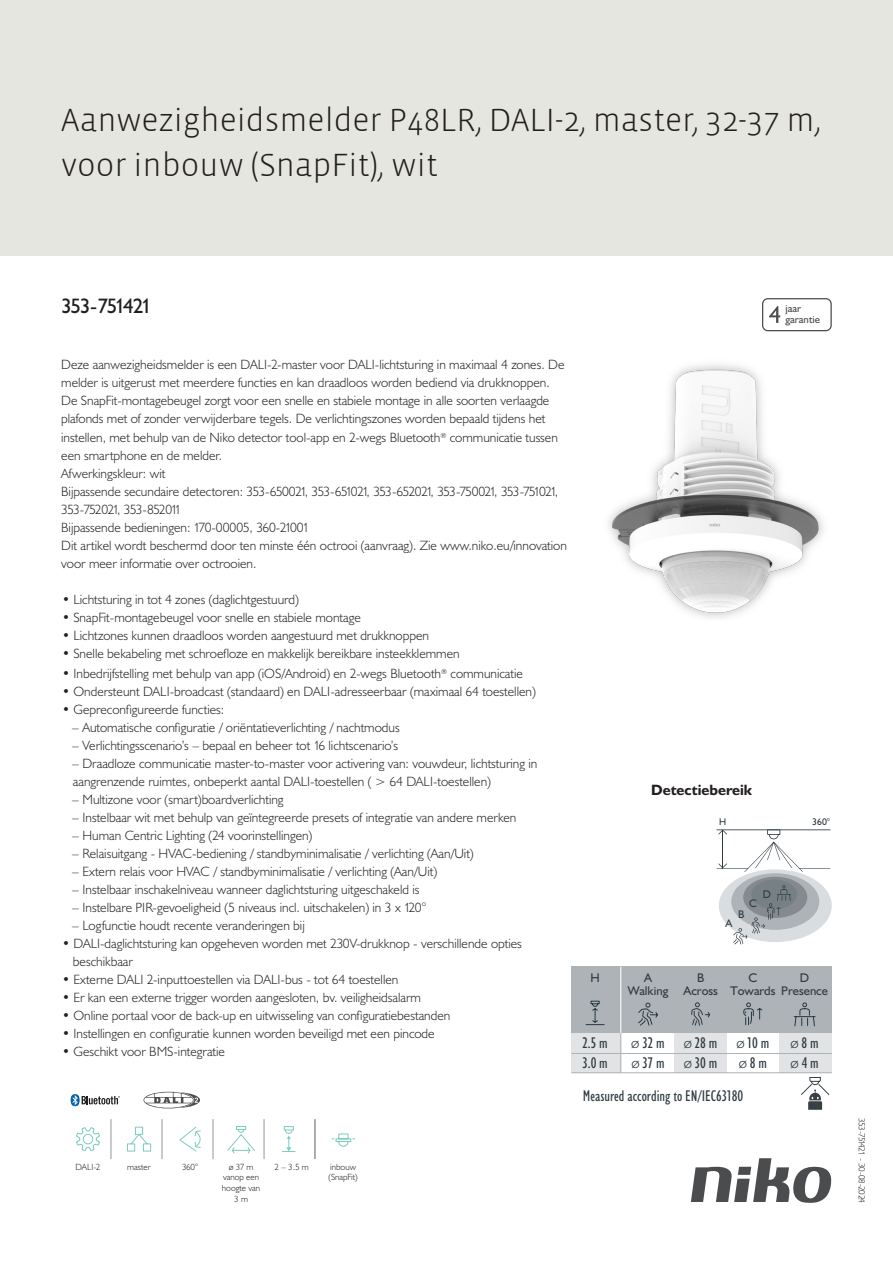
<style>
.page{position:relative;width:893px;height:1263px;background:#fff}
.page>*{position:absolute;margin:0;border:0;box-sizing:border-box;transform-origin:0 0}
.Title_datasheets{font:300 33px/45px "Vista Sans";color:#231f20}
.Article_number{font:21px "Humanist 521 BT";letter-spacing:-.07em;color:#231f20}
.t1{font:condensed 15.6px/20.7px "Humanist 521 BT";color:#2f3b41}
.Titles_parts{font:700 15px "Humanist 521 BT";color:#231f20}
.USP_bullets{font:300 13.5px/18px "Humanist 521 BT";color:#231f20}
.USPs{font:300 13.5px/18px "Humanist 521 BT";color:#231f20}
.t2{font:12.6px/13.6px "Humanist 521 BT";color:#2f3b41;text-align:center}
.t3{font:11.1px "Humanist 521 BT";color:#2f3b41}
.t4{font:10.8px/10.8px "Humanist 521 BT";color:#4b4c4d}
.t5{font:9.75px "Humanist 521 BT";color:#2f3b41}
.icontext{font:300 9px/10.8px "Humanist 521 BT";color:#231f20;text-align:center}
.Revision{font:300 9px "Humanist 521 BT";letter-spacing:-.065em;color:#231f20}
.s1{font-weight:300;font-stretch:normal}
</style>
<div class="page">
<svg style="left:691px;top:1158px;width:141px;height:45px"></svg>
<div style="left:0;top:0;width:893px;height:255px;background:#e6e6e0"></div>
<img style="left:608px;top:364px;width:215px;height:254px">
<svg style="left:76px;top:1127px;width:24px;height:24px"></svg>
<svg style="left:127px;top:1126px;width:25px;height:26px"></svg>
<svg style="left:179px;top:1126px;width:22px;height:26px"></svg>
<svg style="left:227px;top:1126px;width:28px;height:28px"></svg>
<svg style="left:331px;top:1133px;width:25px;height:14px"></svg>
<svg style="left:282px;top:1126px;width:14px;height:26px"></svg>
<hr style="left:314px;top:1119px;width:1px;height:40px;background:#939598">
<hr style="left:111px;top:1119px;width:1px;height:40px;background:#939598">
<hr style="left:162px;top:1119px;width:1px;height:40px;background:#939598">
<hr style="left:213px;top:1119px;width:1px;height:40px;background:#939598">
<hr style="left:264px;top:1119px;width:1px;height:40px;background:#939598">
<hr style="left:315px;top:1119px;width:1px;height:40px;background:#939598">
<svg style="left:71px;top:1094px;width:49px;height:12px"></svg>
<svg style="left:144px;top:1092px;width:56px;height:16px"></svg>
<svg style="left:762px;top:298px;width:70px;height:33px"></svg>
<div style="left:719px;top:869px;width:113px;height:73px;background:#dadddf;border-radius:50%"></div>
<div style="left:731px;top:873px;width:88px;height:57px;background:#adb3b7;border-radius:50%"></div>
<div style="left:743px;top:877px;width:64px;height:41px;background:#848a90;border-radius:50%"></div>
<div style="left:751px;top:880px;width:46px;height:29px;background:#778085;border-radius:50%"></div>
<hr style="left:716px;top:829px;width:115px;height:1px;background:#2f3b41">
<svg style="left:717px;top:829px;width:113px;height:43px"></svg>
<svg style="left:733px;top:885px;width:58px;height:59px"></svg>
<div style="left:571px;top:1033px;width:50px;height:40px;background:#e1e3e4"></div>
<div style="left:674px;top:1033px;width:53px;height:39px;background:#e1e3e4"></div>
<div style="left:779px;top:1033px;width:53px;height:39px;background:#e1e3e4"></div>
<hr style="left:571px;top:1053px;width:261px;height:1px;background:#adb3b7">
<hr style="left:571px;top:1072px;width:261px;height:1px;background:#adb3b7">
<div style="left:571px;top:966px;width:261px;height:67px;background:#adb3b7"></div>
<svg style="left:638px;top:1002px;width:20px;height:24px"></svg>
<svg style="left:743px;top:1002px;width:20px;height:24px"></svg>
<svg style="left:585px;top:1000px;width:20px;height:25px"></svg>
<hr style="left:620px;top:1030px;width:1px;height:42px;background:#adb3b7">
<svg style="left:793px;top:1002px;width:23px;height:25px"></svg>
<svg style="left:691px;top:1002px;width:19px;height:24px"></svg>
<hr style="left:620px;top:966px;width:1px;height:67px;background:#fff">
<svg style="left:801px;top:1077px;width:29px;height:33px"></svg>
<p class="Title_datasheets" style="left:61px;top:98px;width:761px">Aanwezigheidsmelder P48LR, DALI-2, master, 32-37 m, voor inbouw (SnapFit), wit</p>
<p class="Article_number" style="left:61px;top:293px;width:92px">353-751421</p>
<p class="t4" style="left:785px;top:303px;width:36px">jaar garantie</p>
<p class="USPs" style="left:61px;top:355px;width:505px">Deze aanwezigheidsmelder is een DALI-2-master voor DALI-lichtsturing in maximaal 4 zones. De melder is uitgerust met meerdere functies en kan draadloos worden bediend via drukknoppen.<br>De SnapFit-montagebeugel zorgt voor een snelle en stabiele montage in alle soorten verlaagde plafonds met of zonder verwijderbare tegels. De verlichtingszones worden bepaald tijdens het</p>
<p class="USPs" style="left:61px;top:428px;width:507px">instellen, met behulp van de Niko detector tool-app en 2-wegs Bluetooth<sup>®</sup> communicatie tussen een smartphone en de melder.<br>Afwerkingskleur: wit<br>Bijpassende secundaire detectoren: 353-650021, 353-651021, 353-652021, 353-750021, 353-751021, 353-752021, 353-852011<br>Bijpassende bedieningen: 170-00005, 360-21001<br>Dit artikel wordt beschermd door ten minste één octrooi (aanvraag). Zie www.niko.eu/innovation voor meer informatie over octrooien.</p>
<p class="USP_bullets" style="left:62px;top:590px;width:238px">• Lichtsturing in tot 4 zones (daglichtgestuurd)</p>
<p class="USP_bullets" style="left:62px;top:608px;width:300px">• SnapFit-montagebeugel voor snelle en stabiele montage</p>
<p class="USP_bullets" style="left:62px;top:626px;width:368px">• Lichtzones kunnen draadloos worden aangestuurd met drukknoppen</p>
<p class="USP_bullets" style="left:62px;top:644px;width:399px">• Snelle bekabeling met schroefloze en makkelijk bereikbare insteekklemmen</p>
<p class="USP_bullets" style="left:62px;top:664px;width:462px">• Inbedrijfstelling met behulp van app (iOS/Android) en 2-wegs Bluetooth<sup>®</sup> communicatie</p>
<p class="USP_bullets" style="left:62px;top:682px;width:475px">• Ondersteunt DALI-broadcast (standaard) en DALI-adresseerbaar (maximaal 64 toestellen)</p>
<p class="USP_bullets" style="left:62px;top:700px;width:164px">• Gepreconfigureerde functies:</p>
<p class="USP_bullets" style="left:72px;top:718px;width:329px">– Automatische configuratie / oriëntatieverlichting / nachtmodus</p>
<p class="USP_bullets" style="left:72px;top:736px;width:327px">– Verlichtingsscenario’s – bepaal en beheer tot 16 lichtscenario’s</p>
<p class="USP_bullets" style="left:72px;top:754px;width:467px">– Draadloze communicatie master-to-master voor activering van: vouwdeur, lichtsturing in aangrenzende ruimtes, onbeperkt aantal DALI-toestellen ( &gt; 64 DALI-toestellen)</p>
<p class="USP_bullets" style="left:72px;top:790px;width:213px">– Multizone voor (smart)boardverlichting</p>
<p class="USP_bullets" style="left:72px;top:808px;width:446px">– Instelbaar wit met behulp van geïntegreerde presets of integratie van andere merken</p>
<p class="USP_bullets" style="left:72px;top:826px;width:242px">– Human Centric Lighting (24 voorinstellingen)</p>
<p class="USP_bullets" style="left:72px;top:844px;width:403px">– Relaisuitgang - HVAC-bediening / standbyminimalisatie / verlichting (Aan/Uit)</p>
<p class="USP_bullets" style="left:72px;top:862px;width:366px">– Extern relais voor HVAC / standbyminimalisatie / verlichting (Aan/Uit)</p>
<p class="USP_bullets" style="left:72px;top:880px;width:349px">– Instelbaar inschakelniveau wanneer daglichtsturing uitgeschakeld is</p>
<p class="USP_bullets" style="left:72px;top:898px;width:355px">– Instelbare PIR-gevoeligheid (5 niveaus incl. uitschakelen) in 3 x 120°</p>
<p class="USP_bullets" style="left:72px;top:916px;width:234px">– Logfunctie houdt recente veranderingen bij</p>
<p class="USP_bullets" style="left:73px;top:934px;width:450px;text-indent:-11px">• DALI-daglichtsturing kan opgeheven worden met 230V-drukknop - verschillende opties beschikbaar</p>
<p class="USP_bullets" style="left:62px;top:970px;width:338px">• Externe DALI 2-inputtoestellen via DALI-bus - tot 64 toestellen</p>
<p class="USP_bullets" style="left:62px;top:988px;width:360px">• Er kan een externe trigger worden aangesloten, bv. veiligheidsalarm</p>
<p class="USP_bullets" style="left:62px;top:1006px;width:390px">• Online portaal voor de back-up en uitwisseling van configuratiebestanden</p>
<p class="USP_bullets" style="left:62px;top:1024px;width:374px">• Instellingen en configuratie kunnen worden beveiligd met een pincode</p>
<p class="USP_bullets" style="left:62px;top:1042px;width:164px">• Geschikt voor BMS-integratie</p>
<p class="Titles_parts" style="left:651px;top:781px;width:103px">Detectiebereik</p>
<p class="t5" style="left:719px;top:816px;width:9px">H</p>
<p class="t3" style="left:763px;top:887px;width:10px">D</p>
<p class="t3" style="left:749px;top:896px;width:9px">C</p>
<p class="t3" style="left:738px;top:907px;width:8px">B</p>
<p class="t3" style="left:726px;top:917px;width:8px">A</p>
<p class="t5" style="left:812px;top:816px;width:19px">360°</p>
<p class="t2" style="left:730px;top:970px;width:47px">C<br>Towards</p>
<p class="t2" style="left:590px;top:970px;width:11px">H</p>
<p class="t2" style="left:781px;top:970px;width:48px">D<br>Presence</p>
<p class="t2" style="left:628px;top:970px;width:42px">A<br>Walking</p>
<p class="t1" style="left:631px;top:1032px;width:88px"><span class="s1">ø</span> 32 m<br><span class="s1">ø</span> 37 m <span class="s1">ø</span> 30 m</p>
<p class="t2" style="left:683px;top:970px;width:36px">B<br>Across</p>
<p class="t1" style="left:582px;top:1032px;width:27px">2.5 m<br>3.0 m</p>
<p class="t1" style="left:684px;top:1032px;width:87px"><span class="s1">ø</span> 28 m <span class="s1">ø</span> 10 m</p>
<p class="t1" style="left:790px;top:1032px;width:30px"><span class="s1">ø</span> 8 m</p>
<p class="t1" style="left:739px;top:1053px;width:30px"><span class="s1">ø</span> 8 m</p>
<p class="t1" style="left:790px;top:1053px;width:30px"><span class="s1">ø</span> 4 m</p>
<p class="t1" style="left:583px;top:1086px;width:162px">Measured according to EN/IEC63180</p>
<p class="icontext" style="left:76px;top:1161px;width:26px">DALI-2</p>
<p class="icontext" style="left:127px;top:1161px;width:25px">master</p>
<p class="icontext" style="left:182px;top:1161px;width:17px">360°</p>
<p class="icontext" style="left:222px;top:1161px;width:40px">ø 37 m vanop een hoogte van<br>3 m</p>
<p class="icontext" style="left:328px;top:1161px;width:31px;text-align:left">inbouw (SnapFit)</p>
<p class="icontext" style="left:275px;top:1161px;width:36px">2 – 3.5 m</p>
<p class="Revision" style="left:868px;top:1118px;width:86px;rotate:90deg">353-751421 - 30-08-2024</p>
</div>
